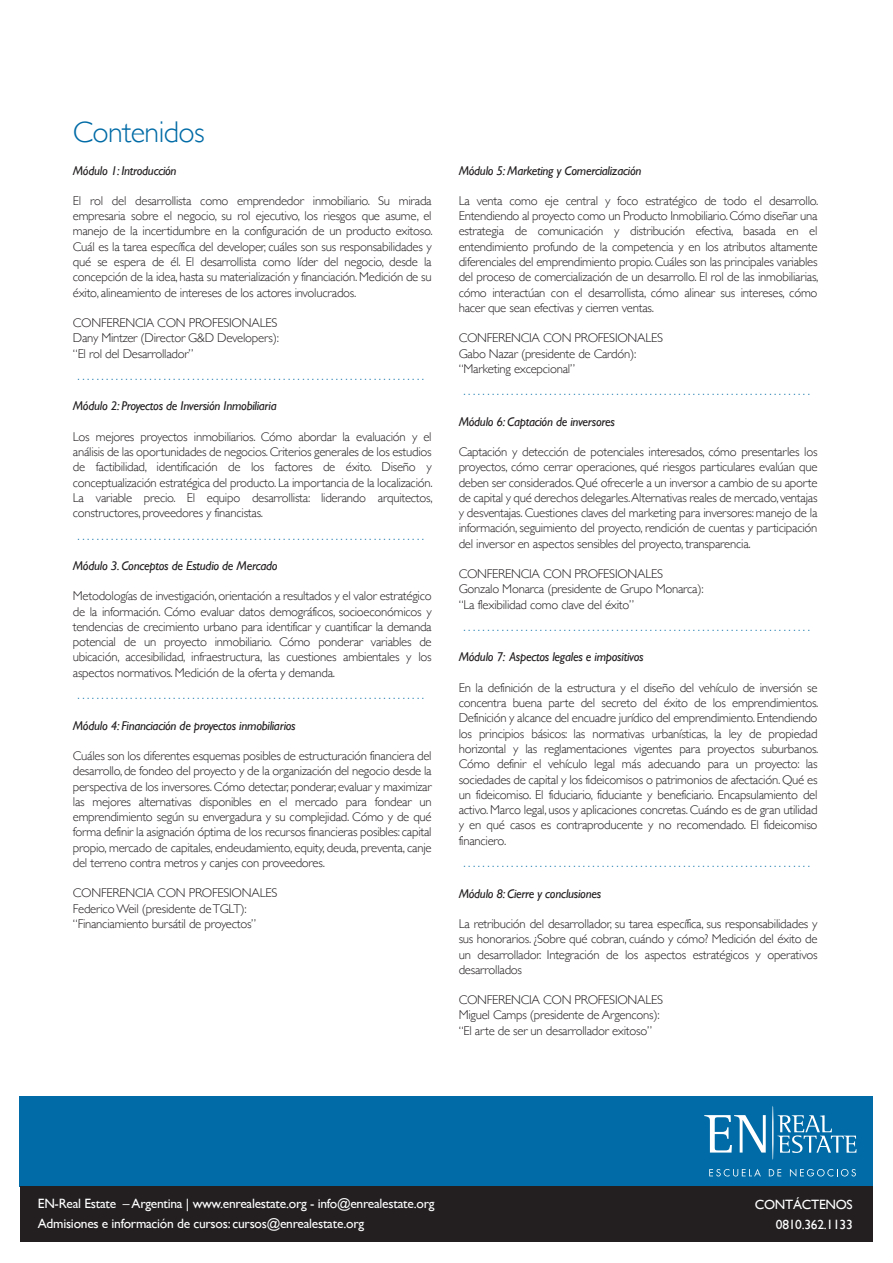
<style>
.page{position:relative;width:893px;height:1263px;background:#fff}
.page>*{position:absolute;margin:0;border:0;box-sizing:border-box;transform-origin:0 0}
.t1{font:300 30px "Gill Sans";letter-spacing:-.02em;color:#006ba6}
.t2{font:13.5px/19.8px "Gill Sans";letter-spacing:-.02em;color:#fff}
.t3{font:300 12.75px/15.3px "Gill Sans";letter-spacing:-.02em;color:#231f20;text-align:justify}
.t4{font:300 12.75px "Gill Sans";color:#006ba6}
.t5{font:italic 12.75px "Gill Sans";letter-spacing:-.02em;color:#231f20}
</style>
<div class="page">
<div style="left:20px;top:1096px;width:853px;height:91px;background:#006ba6"></div>
<svg style="left:704px;top:1115px;width:62px;height:37px"></svg>
<svg style="left:777px;top:1115px;width:79px;height:38px"></svg>
<svg style="left:709px;top:1169px;width:52px;height:7px"></svg>
<svg style="left:769px;top:1169px;width:12px;height:7px"></svg>
<svg style="left:790px;top:1169px;width:66px;height:8px"></svg>
<hr style="left:772px;top:1105px;width:1px;height:55px;background:#fff;border-radius:50%">
<div style="left:20px;top:1186px;width:853px;height:55px;background:#231f20"></div>
<h1 class="t1" style="left:73px;top:109px;width:133px">Contenidos</h1>
<p class="t5" style="left:73px;top:163px;width:105px">Módulo 1: Introducción</p>
<p class="t3" style="left:73px;top:192px;width:361px">El rol del desarrollista como emprendedor inmobiliario. Su mirada empresaria sobre el negocio, su rol ejecutivo, los riesgos que asume, el manejo de la incertidumbre en la configuración de un producto exitoso.<br>Cuál es la tarea específica del developer, cuáles son sus responsabilidades y qué se espera de él. El desarrollista como líder del negocio, desde la concepción de la idea, hasta su materialización y financiación. Medición de su éxito, alineamiento de intereses de los actores involucrados.</p>
<p class="t3" style="left:73px;top:314px;width:208px;text-align:left">CONFERENCIA CON PROFESIONALES<br>Dany Mintzer (Director G&amp;D Developers): “El rol del Desarrollador”</p>
<p class="t4" style="left:78px;top:366px;width:348px">. . . . . . . . . . . . . . . . . . . . . . . . . . . . . . . . . . . . . . . . . . . . . . . . . . . . . . . . . . . . . . . . . . . . . . . . .</p>
<p class="t5" style="left:73px;top:399px;width:205px">Módulo 2: Proyectos de Inversión Inmobiliaria</p>
<p class="t3" style="left:73px;top:428px;width:361px">Los mejores proyectos inmobiliarios. Cómo abordar la evaluación y el análisis de las oportunidades de negocios. Criterios generales de los estudios de factibilidad, identificación de los factores de éxito. Diseño y conceptualización estratégica del producto. La importancia de la localización.<br>La variable precio. El equipo desarrollista: liderando arquitectos, constructores, proveedores y financistas.</p>
<p class="t4" style="left:78px;top:525px;width:348px">. . . . . . . . . . . . . . . . . . . . . . . . . . . . . . . . . . . . . . . . . . . . . . . . . . . . . . . . . . . . . . . . . . . . . . . . .</p>
<p class="t5" style="left:73px;top:558px;width:206px">Módulo 3. Conceptos de Estudio de Mercado</p>
<p class="t3" style="left:73px;top:588px;width:360px">Metodologías de investigación, orientación a resultados y el valor estratégico de la información. Cómo evaluar datos demográficos, socioeconómicos y tendencias de crecimiento urbano para identificar y cuantificar la demanda potencial de un proyecto inmobiliario. Cómo ponderar variables de ubicación, accesibilidad, infraestructura, las cuestiones ambientales y los aspectos normativos. Medición de la oferta y demanda.</p>
<p class="t4" style="left:78px;top:685px;width:348px">. . . . . . . . . . . . . . . . . . . . . . . . . . . . . . . . . . . . . . . . . . . . . . . . . . . . . . . . . . . . . . . . . . . . . . . . .</p>
<p class="t5" style="left:73px;top:718px;width:224px">Módulo 4: Financiación de proyectos inmobiliarios</p>
<p class="t3" style="left:73px;top:747px;width:360px">Cuáles son los diferentes esquemas posibles de estructuración financiera del desarrollo, de fondeo del proyecto y de la organización del negocio desde la perspectiva de los inversores. Cómo detectar, ponderar, evaluar y maximizar las mejores alternativas disponibles en el mercado para fondear un emprendimiento según su envergadura y su complejidad. Cómo y de qué forma definir la asignación óptima de los recursos financieras posibles: capital propio, mercado de capitales, endeudamiento, equity, deuda, preventa, canje del terreno contra metros y canjes con proveedores.</p>
<p class="t3" style="left:73px;top:885px;width:206px;text-align:left">CONFERENCIA CON PROFESIONALES<br>Federico Weil (presidente de TGLT): “Financiamiento bursátil de proyectos”</p>
<p class="t5" style="left:459px;top:163px;width:184px">Módulo 5: Marketing y Comercialización</p>
<p class="t3" style="left:459px;top:192px;width:361px">La venta como eje central y foco estratégico de todo el desarrollo.<br>Entendiendo al proyecto como un Producto Inmobiliario. Cómo diseñar una estrategia de comunicación y distribución efectiva, basada en el entendimiento profundo de la competencia y en los atributos altamente diferenciales del emprendimiento propio. Cuáles son las principales variables del proceso de comercialización de un desarrollo. El rol de las inmobiliarias, cómo interactúan con el desarrollista, cómo alinear sus intereses, cómo hacer que sean efectivas y cierren ventas.</p>
<p class="t3" style="left:459px;top:330px;width:206px;text-align:left">CONFERENCIA CON PROFESIONALES<br>Gabo Nazar (presidente de Cardón): “Marketing excepcional”</p>
<p class="t4" style="left:463px;top:381px;width:348px">. . . . . . . . . . . . . . . . . . . . . . . . . . . . . . . . . . . . . . . . . . . . . . . . . . . . . . . . . . . . . . . . . . . . . . . . .</p>
<p class="t5" style="left:459px;top:414px;width:158px">Módulo 6: Captación de inversores</p>
<p class="t3" style="left:459px;top:443px;width:360px">Captación y detección de potenciales interesados, cómo presentarles los proyectos, cómo cerrar operaciones, qué riesgos particulares evalúan que deben ser considerados. Qué ofrecerle a un inversor a cambio de su aporte de capital y qué derechos delegarles. Alternativas reales de mercado, ventajas y desventajas. Cuestiones claves del marketing para inversores: manejo de la información, seguimiento del proyecto, rendición de cuentas y participación del inversor en aspectos sensibles del proyecto, transparencia.</p>
<p class="t3" style="left:459px;top:566px;width:247px;text-align:left">CONFERENCIA CON PROFESIONALES<br>Gonzalo Monarca (presidente de Grupo Monarca): “La flexibilidad como clave del éxito”</p>
<p class="t4" style="left:463px;top:617px;width:348px">. . . . . . . . . . . . . . . . . . . . . . . . . . . . . . . . . . . . . . . . . . . . . . . . . . . . . . . . . . . . . . . . . . . . . . . . .</p>
<p class="t5" style="left:459px;top:650px;width:186px">Módulo 7: Aspectos legales e impositivos</p>
<p class="t3" style="left:459px;top:679px;width:361px">En la definición de la estructura y el diseño del vehículo de inversión se concentra buena parte del secreto del éxito de los emprendimientos.<br>Definición y alcance del encuadre jurídico del emprendimiento. Entendiendo los principios básicos: las normativas urbanísticas, la ley de propiedad horizontal y las reglamentaciones vigentes para proyectos suburbanos.<br>Cómo definir el vehículo legal más adecuando para un proyecto: las sociedades de capital y los fideicomisos o patrimonios de afectación. Qué es un fideicomiso. El fiduciario, fiduciante y beneficiario. Encapsulamiento del activo. Marco legal, usos y aplicaciones concretas. Cuándo es de gran utilidad y en qué casos es contraproducente y no recomendado. El fideicomiso financiero.</p>
<p class="t4" style="left:463px;top:853px;width:348px">. . . . . . . . . . . . . . . . . . . . . . . . . . . . . . . . . . . . . . . . . . . . . . . . . . . . . . . . . . . . . . . . . . . . . . . . .</p>
<p class="t5" style="left:459px;top:886px;width:144px">Módulo 8: Cierre y conclusiones</p>
<p class="t3" style="left:459px;top:915px;width:360px">La retribución del desarrollador, su tarea específica, sus responsabilidades y sus honorarios. ¿Sobre qué cobran, cuándo y cómo? Medición del éxito de un desarrollador. Integración de los aspectos estratégicos y operativos desarrollados</p>
<p class="t3" style="left:459px;top:992px;width:206px;text-align:left">CONFERENCIA CON PROFESIONALES<br>Miguel Camps (presidente de Argencons): “El arte de ser un desarrollador exitoso”</p>
<p class="t2" style="left:38px;top:1193px;width:398px">EN-Real Estate – Argentina | www.enrealestate.org - info@enrealestate.org<br>Admisiones e información de cursos: cursos@enrealestate.org</p>
<p class="t2" style="left:755px;top:1194px;width:99px;text-align:right">CONTÁCTENOS<br>0810.362.1133</p>
</div>
